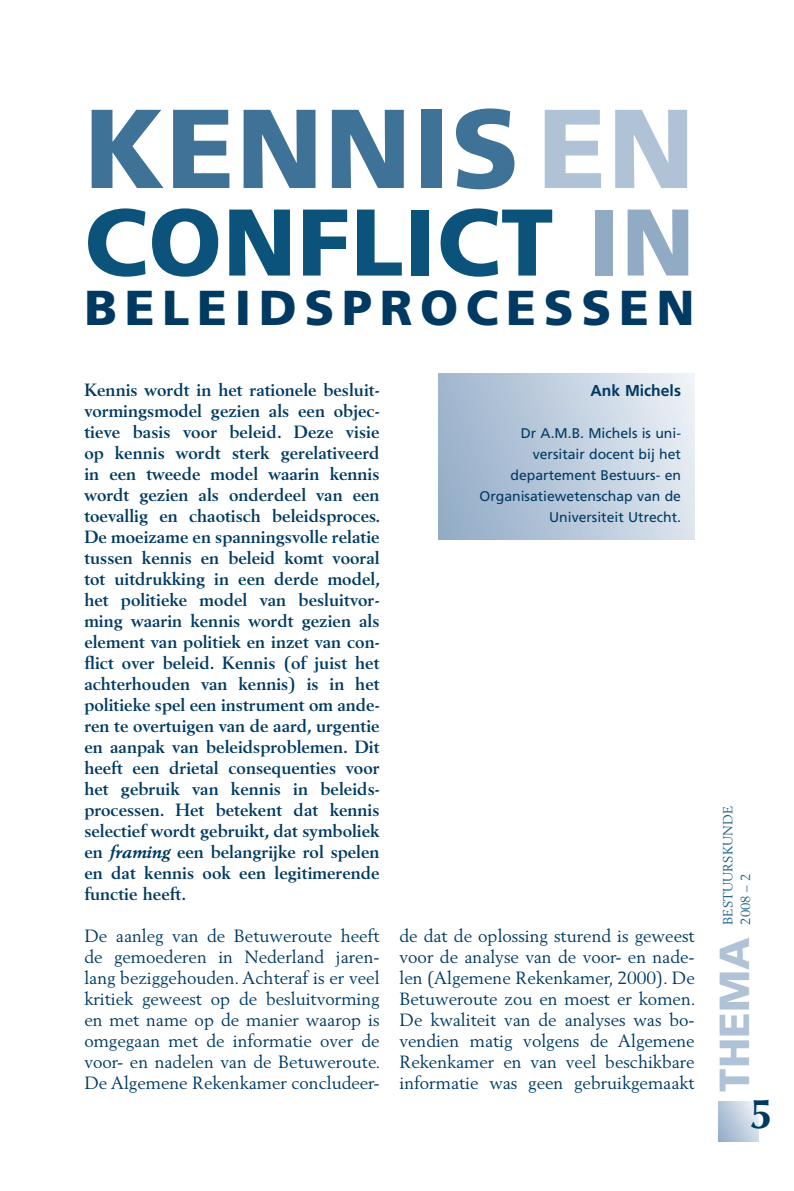
<style>
.page{position:relative;width:794px;height:1191px;background:#fff}
.page>*{position:absolute;margin:0;border:0;box-sizing:border-box;transform-origin:0 0}
.Kop{font:900 112px "Frutiger";letter-spacing:.01em;color:#3f7297}
.Kop-2{font:900 94.5px "Frutiger";letter-spacing:.01em;color:#0b537b}
.Kop-3{font:900 49px "Frutiger";letter-spacing:.155em;color:#003a62}
.t1{font:900 42px "Frutiger";color:#afc2d6}
.Inleiding{font:700 17.5px/21px "Berling";color:#003a62;text-align:justify}
.Standaard{font:17.5px/21px "Berling";color:#003a62;text-align:justify}
.Auteur-kop{font:700 15.75px "Frutiger";color:#003a62}
.auteur-functie{font:14px/21px "Frutiger";color:#003a62;text-align:right}
.t2{font:13.12px/17.5px "Berling";color:#1e628a}
.s1{color:#afc2d6}
.s2{color:#91abc5}
.s3{font-style:italic}
</style>
<div class="page">
<svg style="left:719px;top:1102px;width:39px;height:39px;background:#c1d0df"></svg>
<div style="left:439px;top:373px;width:255px;height:166px;background:linear-gradient(to right,#97afc9,#e5ebf2)"></div>
<p class="Kop" style="left:84px;top:81px;width:612px">KENNIS<span class="s1">EN</span></p>
<p class="Kop-2" style="left:84px;top:185px;width:612px">CONFLICT <span class="s2">IN</span></p>
<p class="Kop-3" style="left:84px;top:278px;width:612px">BELEIDSPROCESSEN</p>
<p class="Inleiding" style="left:84px;top:379px;width:297px">Kennis wordt in het rationele besluit&shy;vormingsmodel gezien als een objec&shy;tieve basis voor beleid. Deze visie op kennis wordt sterk gerelativeerd in een tweede model waarin kennis wordt gezien als onderdeel van een toevallig en chaotisch beleidsproces.<br>De moeizame en spanningsvolle relatie tussen kennis en beleid komt vooral tot uitdrukking in een derde model, het politieke model van besluitvor&shy;ming waarin kennis wordt gezien als element van politiek en inzet van con&shy;flict over beleid. Kennis (of juist het achterhouden van kennis) is in het politieke spel een instrument om ande&shy;ren te overtuigen van de aard, urgentie en aanpak van beleidsproblemen. Dit heeft een drietal consequenties voor het gebruik van kennis in beleids&shy;processen. Het betekent dat kennis selectief wordt gebruikt, dat symboliek en <span class="s3">framing</span> een belangrijke rol spelen en dat kennis ook een legitimerende functie heeft.</p>
<p class="Standaard" style="left:84px;top:925px;width:298px">De aanleg van de Betuweroute heeft de gemoederen in Nederland jaren&shy;lang beziggehouden. Achteraf is er veel kritiek geweest op de besluitvorming en met name op de manier waarop is omgegaan met de informatie over de voor- en nadelen van de Betuweroute.<br>De Algemene Rekenkamer concludeer-</p>
<p class="Standaard" style="left:399px;top:925px;width:298px">de dat de oplossing sturend is geweest voor de analyse van de voor- en nade&shy;len (Algemene Rekenkamer, 2000). De Betuweroute zou en moest er komen.<br>De kwaliteit van de analyses was bo&shy;vendien matig volgens de Algemene Rekenkamer en van veel beschikbare informatie was geen gebruikgemaakt</p>
<p class="Auteur-kop" style="left:590px;top:381px;width:92px">Ank Michels</p>
<p class="auteur-functie" style="left:479px;top:422px;width:203px">Dr A.M.B. Michels is uni&shy;versitair docent bij het departement Bestuurs- en<br>Organisatiewetenschap van de<br>Universiteit Utrecht.</p>
<p class="t2" style="left:719px;top:924px;width:120px;rotate:-90deg">BESTUURSKUNDE<br>2008 – 2</p>
<h3 class="t1" style="left:709px;top:1091px;width:156px;rotate:-90deg">THEMA</h3>
</div>
